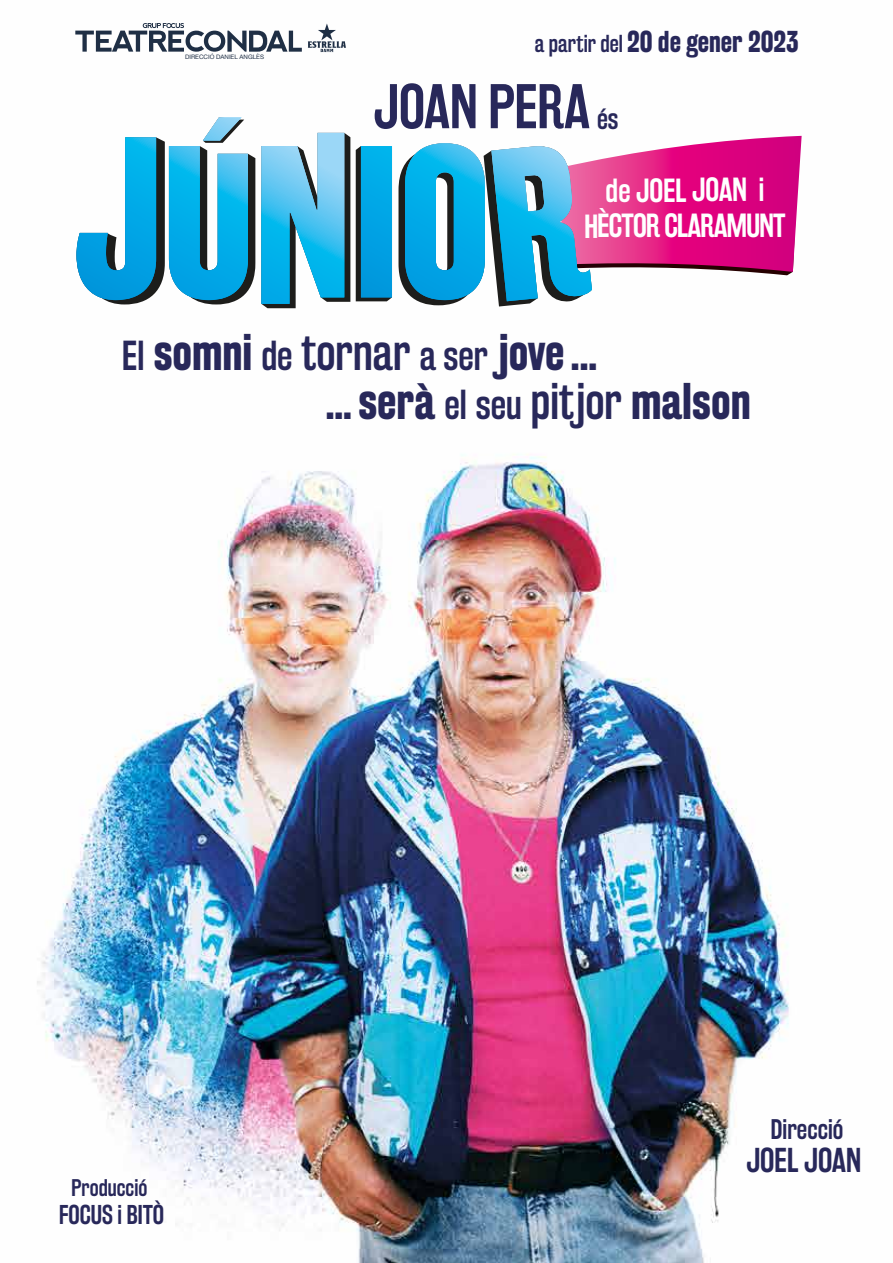
<style>
.page{position:relative;width:893px;height:1263px;background:#fff}
.page>*{position:absolute;margin:0;border:0;box-sizing:border-box;transform-origin:0 0}
.t1{font:55.65px "Rakesly Rg";color:#28285a}
.t2{font:700 45.6px/49.3px "Rakesly Rg";color:#28285a}
.t3{font:30.45px "Rakesly Rg";color:#28285a}
.t4{font:29.55px/35.5px "Rakesly Rg";letter-spacing:-.03em;color:#fff;text-align:center}
.t5{font:700 26.7px "Rakesly Rg";color:#28285a}
.t6{font:25.05px "Rakesly Rg";color:#28285a}
.t7{font:24px "Rakesly Rg";color:#28285a}
.t8{font:21.3px "Rakesly Rg";color:#28285a}
.t9{font:6.15px "Helvetica Neue";color:#1f2f45}
.s1{font-weight:400;font-size:21.6px}
.s2{font-size:26.1px}
.s3{font-weight:400;font-size:37.05px}
.s4{font-weight:400}
</style>
<div class="page">
<img style="left:37px;top:23px;width:765px;height:1240px">
<svg style="left:261px;top:133px;width:89px;height:175px"></svg>
<svg style="left:356px;top:136px;width:446px;height:170px"></svg>
<svg style="left:76px;top:117px;width:268px;height:187px"></svg>
<svg style="left:75px;top:23px;width:227px;height:29px"></svg>
<svg style="left:308px;top:24px;width:38px;height:28px"></svg>
<p class="t9" style="left:185px;top:52px;width:81px">DIRECCIÓ DANIEL ANGLÈS</p>
<p class="t5" style="left:535px;top:25px;width:265px"><span class="s1">a partir del</span> 20 de gener 2023</p>
<p class="t1" style="left:374px;top:73px;width:246px">JOAN PERA <span class="s2">és</span></p>
<p class="t4" style="left:584px;top:172px;width:203px">de JOEL JOAN i<br>HÈCTOR CLARAMUNT</p>
<p class="t2" style="left:326px;top:327px;width:426px;text-indent:-204px"><span class="s3">El</span> somni <span class="s3">de</span> <span class="s4">tornar</span> <span class="s3">a ser</span> jove <span class="s4">...<br>...</span> serà <span class="s3">el seu</span> <span class="s4">pitjor</span> malson</p>
<p class="t8" style="left:72px;top:1175px;width:77px">Producció</p>
<p class="t7" style="left:59px;top:1200px;width:107px">FOCUS i BITÒ</p>
<p class="t6" style="left:771px;top:1114px;width:74px">Direcció</p>
<p class="t3" style="left:746px;top:1142px;width:116px">JOEL JOAN</p>
</div>
